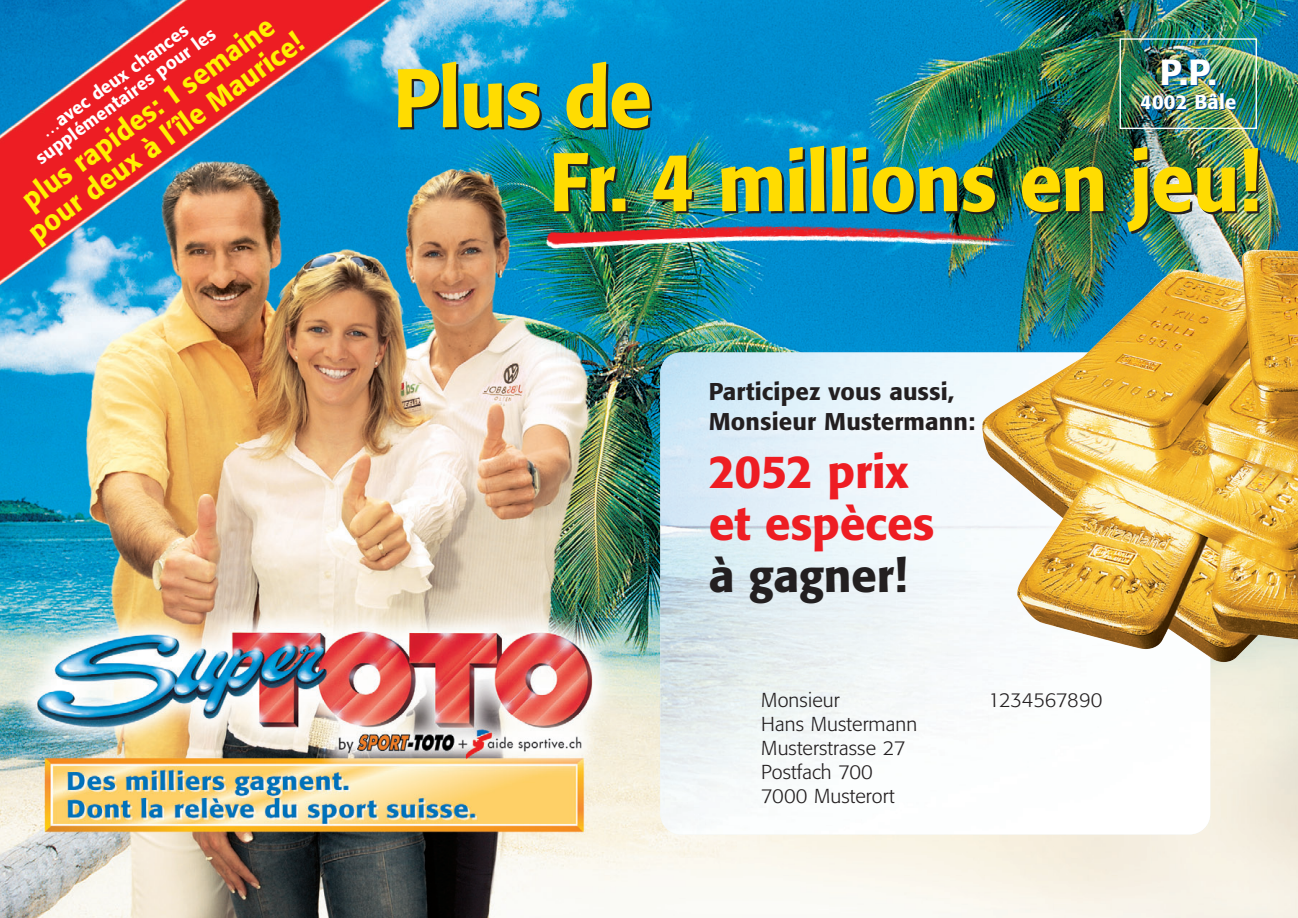
<style>
.page{position:relative;width:1298px;height:918px;background:#fff}
.page>*{position:absolute;margin:0;border:0;box-sizing:border-box;transform-origin:0 0}
.t1{font:500 82px/84px "Formata";letter-spacing:-.02em;color:#ffdc01;scale:.94 1}
.t2{font:500 46px/52px "Formata";letter-spacing:-.005em;color:#ee1d23}
.t3{font:500 46px "Formata";letter-spacing:-.005em;color:#231f20}
.t4{font:500 36px "Formata";color:#fff}
.t5{font:500 28.2px/30.2px "Formata";color:#fff101;text-align:center;scale:.96 1}
.t6{font:500 24px/30px "Formata";letter-spacing:.005em;color:#231f20}
.t7{font:300 20px/24px "Formata";letter-spacing:.005em;color:#231f20}
.t8{font:300 20px "Formata";letter-spacing:-.015em;color:#231f20}
.t9{font:500 20px "Formata";letter-spacing:.01em;color:#fff}
.t10{font:500 18px/18.8px "Formata";color:#fff;text-align:center}
</style>
<div class="page">
<img style="left:0;top:0;width:1298px;height:918px">
<img style="left:660px;top:353px;width:550px;height:481px;border-radius:21px">
<img style="left:982px;top:249px;width:316px;height:414px">
<img style="left:537px;top:259px;width:505px;height:4px">
<img style="left:535px;top:219px;width:507px;height:40px">
<div style="left:1120px;top:38px;width:137px;height:91px;border:1px solid #fff"></div>
<h3 class="t5" style="left:6px;top:200px;width:348px;rotate:-36deg">plus rapides: 1 semaine pour deux à l’île Maurice!</h3>
<p class="t10" style="left:22px;top:138px;width:219px;rotate:-36deg">…avec deux chances supplémentaires pour les</p>
<h3 class="t4" style="left:1160px;top:56px;width:58px">P.P.</h3>
<p class="t9" style="left:1140px;top:93px;width:98px">4002 Bâle</p>
<h1 class="t1" style="left:549px;top:63px;width:758px;text-indent:-156px">Plus de<br>Fr. 4 millions en jeu!</h1>
<p class="t6" style="left:709px;top:378px;width:268px">Participez vous aussi,<br>Monsieur Mustermann:</p>
<h2 class="t2" style="left:709px;top:449px;width:227px">2052 prix et espèces</h2>
<h2 class="t3" style="left:709px;top:555px;width:200px">à gagner!</h2>
<p class="t7" style="left:761px;top:690px;width:80px">Monsieur</p>
<p class="t8" style="left:988px;top:692px;width:116px">1234567890</p>
<p class="t7" style="left:761px;top:714px;width:158px">Hans Mustermann<br>Musterstrasse 27<br>Postfach 700<br>7000 Musterort</p>
</div>
